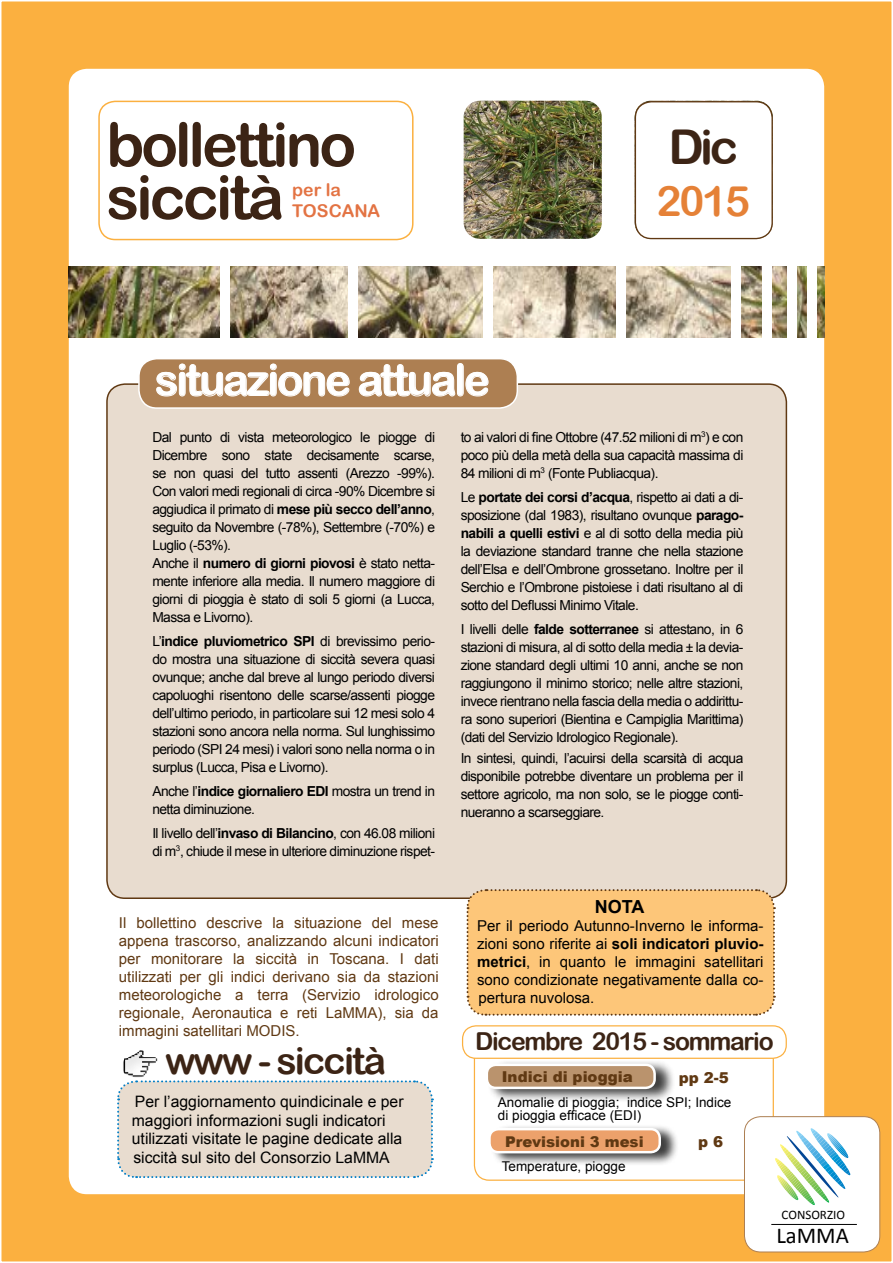
<style>
.page{position:relative;width:893px;height:1263px;background:#fff}
.page>*{position:absolute;margin:0;border:0;box-sizing:border-box;transform-origin:0 0}
.t1{font:60.9px/52.8px "Arial Rounded MT Bold";letter-spacing:-.05em;color:#3c2415}
.t2{font:48px "Arial Rounded MT Bold";color:#3c2415}
.t3{font:43.5px "Arial Rounded MT Bold";letter-spacing:-.05em;color:#fff}
.t4{font:42px "Arial Rounded MT Bold";color:#e58137}
.t5{font:37.5px "Arial Rounded MT Bold";letter-spacing:-.05em;color:#3c2415}
.t6{font:24.75px "Arial Rounded MT Bold";letter-spacing:-.05em;color:#3c2415}
.t7{font:22.8px "Calibri";color:#000}
.t8{font:700 18px "Arial";color:#000}
.t9{font:17.55px/21.1px "Arial Rounded MT Bold";color:#e37343}
.t10{font:15.75px/18.9px "Arial";color:#000}
.t11{font:15px/18px "Arial";color:#603913;text-align:justify}
.t12{font:15px/18px "Arial";color:#000;text-align:justify}
.t13{font:900 15px "Arial";color:#603913}
.t14{font:900 14.85px "Arial";color:#603913}
.t15{font:13.8px/18px "Arial";letter-spacing:-.04em;color:#000;text-align:justify}
.t16{font:13.5px/13.5px "Arial";color:#000}
.t17{font:13.05px "Calibri";color:#000}
.s1{font-weight:700}
</style>
<div class="page">
<div style="left:0;top:0;width:893px;height:1263px;background:#fbb040;border:2px solid #fff"></div>
<div style="left:69px;top:69px;width:755px;height:1125px;background:#fff;border-radius:18px"></div>
<img style="left:464px;top:101px;width:309px;height:138px">
<div style="left:98px;top:101px;width:316px;height:139px;border:2px solid #fbb040;border-radius:16px"></div>
<div style="left:635px;top:102px;width:137px;height:137px;background:#fff;border-radius:16px"></div>
<div style="left:635px;top:101px;width:138px;height:138px;border:1px solid #603913;border-radius:16px"></div>
<div style="left:107px;top:384px;width:679px;height:514px;background:#e8dccf;border-radius:18px"></div>
<div style="left:139px;top:359px;width:378px;height:49px;background:#ad7f52;border-radius:18px"></div>
<div style="left:138px;top:358px;width:380px;height:51px;border:2px solid #fff;border-radius:18px"></div>
<svg style="left:156px;top:363px;width:194px;height:34px"></svg>
<svg style="left:359px;top:363px;width:130px;height:34px"></svg>
<img style="left:69px;top:267px;width:755px;height:70px">
<div style="left:220px;top:260px;width:10px;height:84px;background:#fff"></div>
<div style="left:348px;top:261px;width:10px;height:84px;background:#fff"></div>
<div style="left:483px;top:264px;width:9px;height:84px;background:#fff"></div>
<div style="left:616px;top:259px;width:9px;height:84px;background:#fff"></div>
<div style="left:731px;top:266px;width:9px;height:84px;background:#fff"></div>
<div style="left:762px;top:266px;width:9px;height:84px;background:#fff"></div>
<div style="left:787px;top:266px;width:9px;height:84px;background:#fff"></div>
<div style="left:807px;top:266px;width:9px;height:84px;background:#fff"></div>
<svg style="left:117px;top:1080px;width:317px;height:99px;background:#e4dbd0"></svg>
<img style="left:123px;top:1050px;width:34px;height:28px">
<div style="left:462px;top:1025px;width:325px;height:34px;border:1px solid #fbb040;border-radius:14px"></div>
<div style="left:487px;top:1059px;width:188px;height:43px;background:#000;opacity:.75"></div>
<div style="left:487px;top:1065px;width:168px;height:23px;background:#ba936d;border-radius:9px"></div>
<div style="left:486px;top:1063px;width:170px;height:26px;border:2px solid #fff;border-radius:9px"></div>
<div style="left:744px;top:1117px;width:136px;height:135px;background:#fff;border-radius:16px"></div>
<div style="left:744px;top:1116px;width:136px;height:136px;border:1px solid #ad7f52;border-radius:16px"></div>
<svg style="left:775px;top:1128px;width:76px;height:77px"></svg>
<hr style="left:771px;top:1224px;width:86px;height:1px;background:#000">
<div style="left:491px;top:1124px;width:188px;height:42px;background:#000;opacity:.75"></div>
<div style="left:489px;top:1129px;width:171px;height:23px;background:#eca16b;border-radius:9px"></div>
<div style="left:488px;top:1128px;width:173px;height:25px;border:2px solid #fff;border-radius:9px"></div>
<div style="left:465px;top:889px;width:311px;height:127px;background:#fdc679"></div>
<h1 class="t1" style="left:106px;top:117px;width:251px">bollettino siccità</h1>
<p class="t9" style="left:292px;top:179px;width:89px">per la<br>TOSCANA</p>
<h3 class="t3" style="left:155px;top:354px;width:336px">situazione attuale</h3>
<h2 class="t2" style="left:668px;top:118px;width:71px">Dic</h2>
<h3 class="t4" style="left:656px;top:176px;width:95px">2015</h3>
<p class="t15" style="left:152px;top:428px;width:284px;text-align:left">Dal punto di vista meteorologico le piogge di Dicembre sono state decisamente scarse, se non quasi del tutto assenti (Arezzo -99%).<br>Con valori medi regionali di circa -90% Dicembre si aggiudica il primato di <span class="s1">mese più secco dell’anno</span>, seguito da Novembre (-78%), Settembre (-70%) e Luglio (-53%).<br>Anche il <span class="s1">numero di giorni piovosi</span> è stato netta&shy;mente inferiore alla media. Il numero maggiore di giorni di pioggia è stato di soli 5 giorni (a Lucca, Massa e Livorno).</p>
<p class="t15" style="left:152px;top:632px;width:284px">L’<span class="s1">indice pluviometrico SPI</span> di brevissimo perio&shy;do mostra una situazione di siccità severa quasi ovunque; anche dal breve al lungo periodo diversi capoluoghi risentono delle scarse/assenti piogge dell’ultimo periodo, in particolare sui 12 mesi solo 4 stazioni sono ancora nella norma. Sul lunghissimo periodo (SPI 24 mesi) i valori sono nella norma o in surplus (Lucca, Pisa e Livorno).</p>
<p class="t15" style="left:152px;top:782px;width:284px">Anche l’<span class="s1">indice giornaliero EDI</span> mostra un trend in netta diminuzione.</p>
<p class="t15" style="left:152px;top:824px;width:284px">Il livello dell’<span class="s1">invaso di Bilancino</span>, con 46.08 milioni di m<sup>3</sup>, chiude il mese in ulteriore diminuzione rispet-</p>
<p class="t11" style="left:119px;top:914px;width:321px">Il bollettino descrive la situazione del mese appena trascorso, analizzando alcuni indicatori per monitorare la siccità in Toscana. I dati utilizzati per gli indici derivano sia da stazioni meteorologiche a terra (Servizio idrologico regionale, Aeronautica e reti LaMMA), sia da immagini satellitari MODIS.</p>
<h3 class="t5" style="left:165px;top:1039px;width:222px">www - siccità</h3>
<p class="t10" style="left:132px;top:1092px;width:273px">Per l’aggiornamento quindicinale e per maggiori informazioni sugli indicatori utilizzati visitate le pagine dedicate alla siccità sul sito del Consorzio LaMMA</p>
<p class="t15" style="left:461px;top:428px;width:284px">to ai valori di fine Ottobre (47.52 milioni di m<sup>3</sup>) e con poco più della metà della sua capacità massima di 84 milioni di m<sup>3</sup> (Fonte Publiacqua).</p>
<p class="t15" style="left:461px;top:488px;width:284px">Le <span class="s1">portate dei corsi d’acqua</span>, rispetto ai dati a di&shy;sposizione (dal 1983), risultano ovunque <span class="s1">parago&shy;nabili a quelli estivi</span> e al di sotto della media più la deviazione standard tranne che nella stazione dell’Elsa e dell’Ombrone grossetano. Inoltre per il Serchio e l’Ombrone pistoiese i dati risultano al di sotto del Deflussi Minimo Vitale.</p>
<p class="t15" style="left:461px;top:620px;width:284px">I livelli delle <span class="s1">falde sotterranee</span> si attestano, in 6 stazioni di misura, al di sotto della media ± la devia&shy;zione standard degli ultimi 10 anni, anche se non raggiungono il minimo storico; nelle altre stazioni, invece rientrano nella fascia della media o addirittu&shy;ra sono superiori (Bientina e Campiglia Marittima) (dati del Servizio Idrologico Regionale).</p>
<p class="t15" style="left:461px;top:749px;width:284px">In sintesi, quindi, l’acuirsi della scarsità di acqua disponibile potrebbe diventare un problema per il settore agricolo, ma non solo, se le piogge conti&shy;nueranno a scarseggiare.</p>
<h3 class="t8" style="left:595px;top:894px;width:51px">NOTA</h3>
<p class="t12" style="left:477px;top:917px;width:288px">Per il periodo Autunno-Inverno le informa&shy;zioni sono riferite ai <span class="s1">soli indicatori pluvio&shy;metrici</span>, in quanto le immagini satellitari sono condizionate negativamente dalla co&shy;pertura nuvolosa.</p>
<h3 class="t6" style="left:475px;top:1026px;width:300px">Dicembre 2015 - sommario</h3>
<p class="t13" style="left:502px;top:1065px;width:133px">Indici di pioggia</p>
<p class="t13" style="left:679px;top:1066px;width:52px">pp 2-5</p>
<p class="t16" style="left:498px;top:1095px;width:235px">Anomalie di pioggia; indice SPI; Indice di pioggia efficace (EDI)</p>
<p class="t14" style="left:505px;top:1130px;width:140px">Previsioni 3 mesi</p>
<p class="t13" style="left:698px;top:1131px;width:27px">p 6</p>
<p class="t16" style="left:502px;top:1159px;width:125px">Temperature, piogge</p>
<p class="t17" style="left:781px;top:1207px;width:65px">CONSORZIO</p>
<h3 class="t7" style="left:776px;top:1221px;width:74px">LaMMA</h3>
</div>
